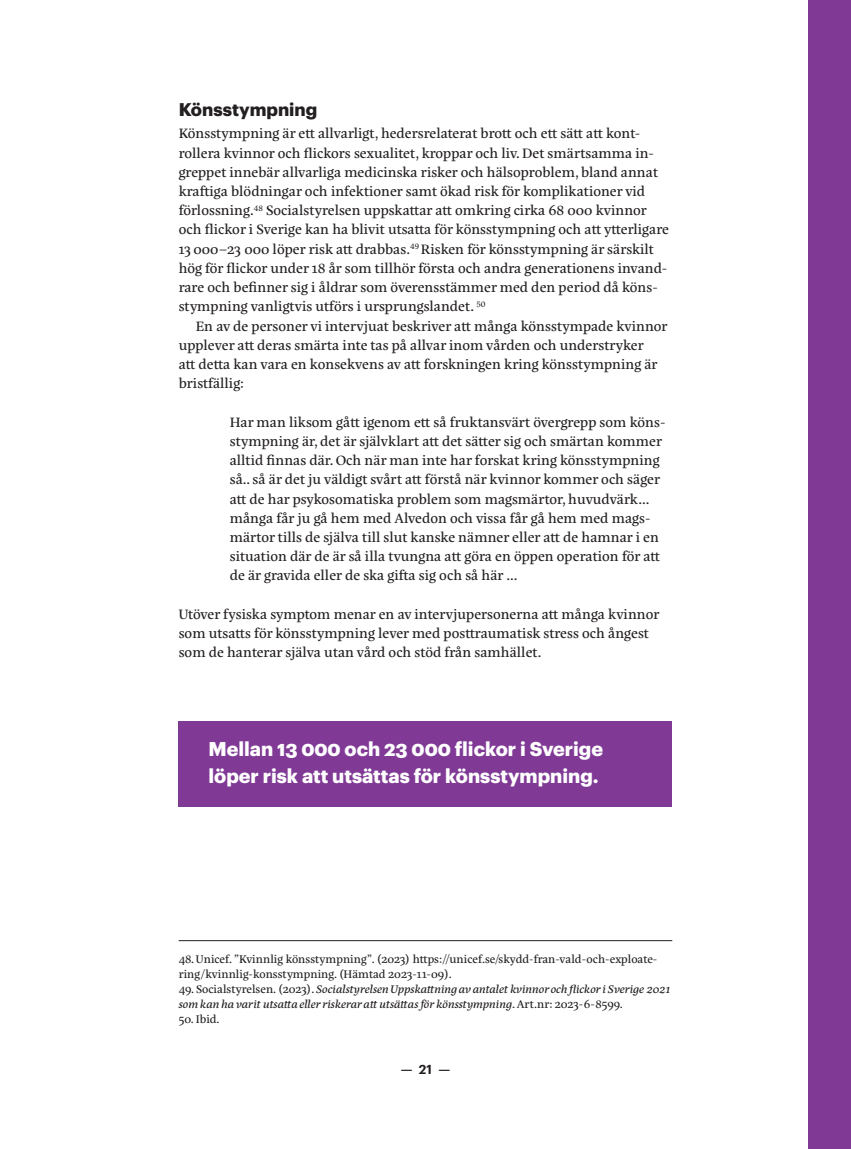
<style>
.page{position:relative;width:851px;height:1149px;background:#fff}
.page>*{position:absolute;margin:0;border:0;box-sizing:border-box;transform-origin:0 0}
.nottext{font:700 19.5px/27px "Graphik";color:#fff}
.rub_3{font:700 18px "Graphik";color:#231f20}
.bröd{font:13.8px/19.2px "Eskorte Latin";color:#231f20}
.bröd_utan_hopp{font:13.8px/19.2px "Eskorte Latin";color:#231f20}
.bröd_in{font:13.8px/19.2px "Eskorte Latin";color:#231f20}
.t1{font:600 12.75px "Graphik";color:#231f20}
.nottext-2{font:italic 11.25px/15px "Eskorte Latin";color:#231f20}
.nottext-3{font:11.25px/15px "Eskorte Latin";color:#231f20}
.s1{font-style:normal}
</style>
<div class="page">
<div style="left:808px;top:0;width:42px;height:1148px;background:#803a96"></div>
<hr style="left:179px;top:940px;width:493px;height:1px;background:#231f20">
<div style="left:179px;top:721px;width:493px;height:85px;background:#803a96"></div>
<p class="rub_3" style="left:179px;top:96px;width:140px">Könsstympning</p>
<p class="bröd" style="left:179px;top:124px;width:492px">Könsstympning är ett allvarligt, hedersrelaterat brott och ett sätt att kont&shy;rollera kvinnor och flickors sexualitet, kroppar och liv. Det smärtsamma in&shy;greppet innebär allvarliga medicinska risker och hälsoproblem, bland annat kraftiga blödningar och infektioner samt ökad risk för komplikationer vid förlossning.<sup>48</sup> Socialstyrelsen uppskattar att omkring cirka 68 000 kvinnor och flickor i Sverige kan ha blivit utsatta för könsstympning och att ytterligare 13 000–23 000 löper risk att drabbas.<sup>49</sup> Risken för könsstympning är särskilt hög för flickor under 18 år som tillhör första och andra generationens invand&shy;rare och befinner sig i åldrar som överensstämmer med den period då köns&shy;stympning vanligtvis utförs i ursprungslandet. <sup>50</sup></p>
<p class="bröd_in" style="left:179px;top:316px;width:490px;text-indent:17px">En av de personer vi intervjuat beskriver att många könsstympade kvinnor upplever att deras smärta inte tas på allvar inom vården och understryker<br>att detta kan vara en konsekvens av att forskningen kring könsstympning är bristfällig:</p>
<p class="bröd_utan_hopp" style="left:230px;top:412px;width:437px">Har man liksom gått igenom ett så fruktansvärt övergrepp som köns&shy;stympning är, det är självklart att det sätter sig och smärtan kommer alltid finnas där. Och när man inte har forskat kring könsstympning så.. så är det ju väldigt svårt att förstå när kvinnor kommer och säger att de har psykosomatiska problem som magsmärtor, huvudvärk... många får ju gå hem med Alvedon och vissa får gå hem med mags&shy;märtor tills de själva till slut kanske nämner eller att de hamnar i en situation där de är så illa tvungna att göra en öppen operation för att de är gravida eller de ska gifta sig och så här ...</p>
<p class="bröd" style="left:179px;top:604px;width:482px">Utöver fysiska symptom menar en av intervjupersonerna att många kvinnor som utsatts för könsstympning lever med posttraumatisk stress och ångest som de hanterar själva utan vård och stöd från samhället.</p>
<p class="nottext" style="left:208px;top:733px;width:396px">Mellan 13 000 och 23 000 flickor i Sverige löper risk att utsättas för könsstympning.</p>
<p class="nottext-3" style="left:179px;top:951px;width:480px">48. Unicef. ”Kvinnlig könsstympning”. (2023) https://unicef.se/skydd-fran-vald-och-exploate&shy;ring/kvinnlig-konsstympning. (Hämtad 2023-11-09).</p>
<p class="nottext-2" style="left:179px;top:980px;width:493px"><span class="s1">49. Socialstyrelsen. (2023).</span> Socialstyrelsen Uppskattning av antalet kvinnor och flickor i Sverige 2021 som kan ha varit utsatta eller riskerar att utsättas för könsstympning<span class="s1">. Art.nr: 2023-6-8599.</span></p>
<p class="nottext-3" style="left:179px;top:1011px;width:42px">50. Ibid.</p>
<p class="t1" style="left:401px;top:1059px;width:51px">—21—</p>
</div>
